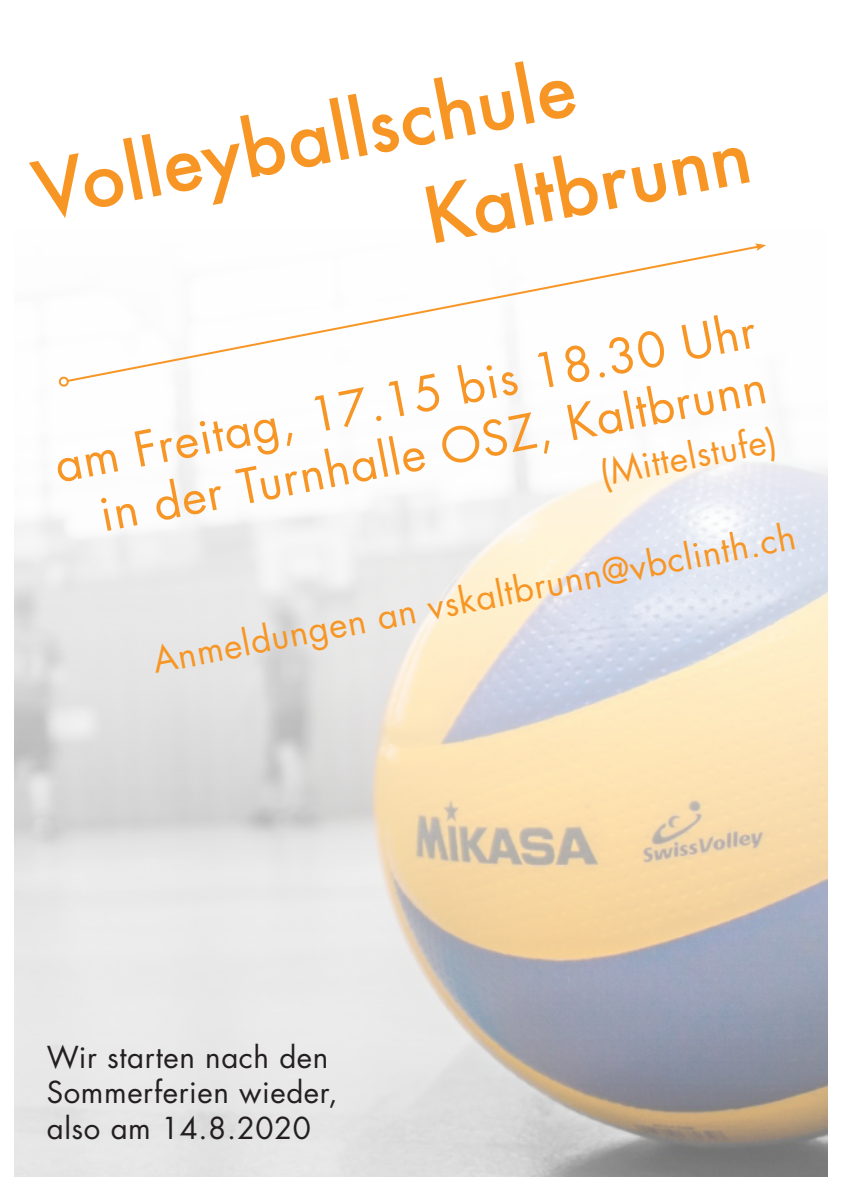
<style>
.page{position:relative;width:842px;height:1191px;background:#fff}
.page>*{position:absolute;margin:0;border:0;box-sizing:border-box;transform-origin:0 0}
.t1{font:500 75.6px/99.5px "Futura";color:#f79625}
.t2{font:47.2px/56.6px "Futura Std";color:#f79625;text-align:right}
.t3{font:34.9px "Futura Std";color:#f79625}
.t4{font:29.4px/35.3px "Futura Std";letter-spacing:.02em;color:#231f20}
</style>
<div class="page">
<svg style="left:65px;top:246px;width:690px;height:137px"></svg>
<svg style="left:58px;top:376px;width:10px;height:11px"></svg>
<svg style="left:755px;top:243px;width:11px;height:8px"></svg>
<h1 class="t1" style="left:395px;top:69px;width:333px;text-indent:-378px;rotate:-11deg">Volleyballschule<br>Kaltbrunn</h1>
<p class="t2" style="left:50px;top:438px;width:714px;rotate:-11deg">am Freitag, 17.15 bis 18.30 Uhr in der Turnhalle OSZ, Kaltbrunn</p>
<p class="t3" style="left:596px;top:451px;width:181px;rotate:-11deg">(Mittelstufe)</p>
<p class="t3" style="left:149px;top:639px;width:655px;rotate:-11deg">Anmeldungen an vskaltbrunn@vbclinth.ch</p>
<p class="t4" style="left:47px;top:1039px;width:292px">Wir starten nach den<br>Sommerferien wieder, also am 14.8.2020</p>
</div>
